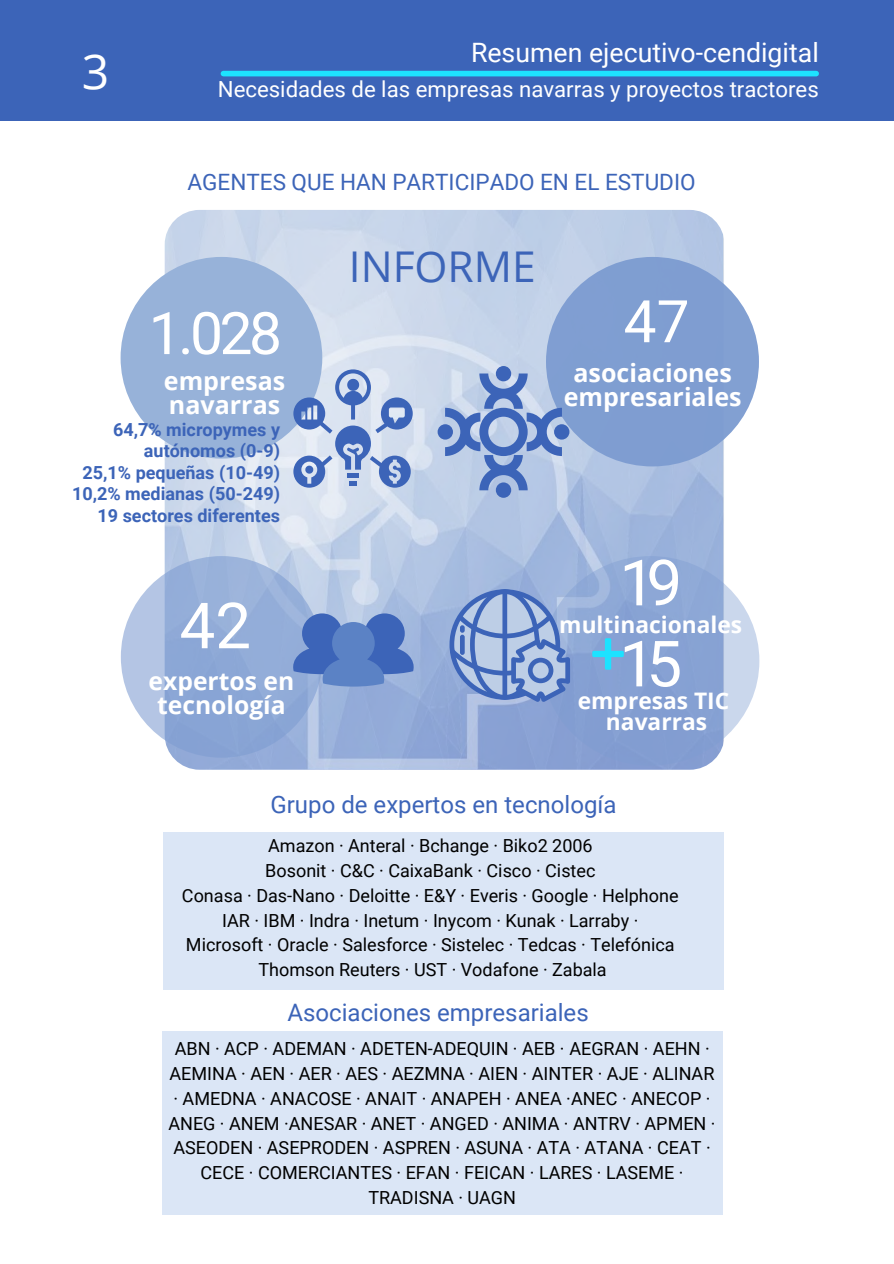
<style>
.page{position:relative;width:894px;height:1264px;background:#fff}
.page>*{position:absolute;margin:0;border:0;box-sizing:border-box;transform-origin:0 0}
.t1{font:63.75px/81px "Roboto";color:#fff}
.t2{font:58.65px "Roboto";color:#fff}
.t3{font:48px "Open Sans";color:#fff}
.t4{font:42.45px "Open Sans";color:#3c64b8}
.t5{font:26.7px "Roboto";color:#fff}
.t6{font:700 25.05px/23.7px "Open Sans";color:#fff}
.t7{font:700 24.6px/23.7px "Open Sans";color:#fff;text-align:center}
.t8{font:24px "Roboto";color:#3c64b8}
.t9{font:700 22.8px/21.5px "Open Sans";color:#fff;text-align:center}
.t10{font:22.5px "Roboto";color:#3c64b8}
.t11{font:22.2px "Roboto";color:#fff}
.t12{font:18px/24.8px "Roboto";color:#000;text-align:center}
.t13{font:700 18px/21.5px "Roboto";color:#3c64b8;text-align:right}
</style>
<div class="page">
<div style="left:0;top:0;width:893px;height:121px;background:#3c64b8"></div>
<div style="left:223px;top:71px;width:593px;height:5px;background:#1de2ff"></div>
<img style="left:165px;top:210px;width:559px;height:559px;border-radius:35px">
<svg style="left:541px;top:556px;width:218px;height:209px;background:#8fa8d6"></svg>
<div style="left:120px;top:257px;width:202px;height:201px;background:#97b2d9;border-radius:50%"></div>
<svg style="left:121px;top:556px;width:201px;height:201px;background:#96afd9"></svg>
<svg style="left:293px;top:369px;width:119px;height:118px;background:#a3b7dc"></svg>
<div style="left:546px;top:257px;width:212px;height:209px;background:#7d9cd1;border-radius:50%"></div>
<svg style="left:437px;top:366px;width:132px;height:132px;background:#97aed9"></svg>
<svg style="left:293px;top:613px;width:120px;height:73px;background:#5f82c5"></svg>
<div style="left:164px;top:831px;width:559px;height:158px;background:#dbe6f6"></div>
<div style="left:162px;top:1030px;width:560px;height:184px;background:#dbe6f6"></div>
<svg style="left:449px;top:589px;width:121px;height:113px;background:#89a3d3"></svg>
<div style="left:592px;top:651px;width:31px;height:6px;background:#1de2ff;border-radius:2px"></div>
<div style="left:604px;top:638px;width:7px;height:31px;background:#1de2ff;border-radius:2px"></div>
<h3 class="t3" style="left:82px;top:38px;width:29px">3</h3>
<h3 class="t5" style="left:471px;top:38px;width:349px">Resumen ejecutivo-cendigital</h3>
<p class="t11" style="left:218px;top:76px;width:602px">Necesidades de las empresas navarras y proyectos tractores</p>
<p class="t10" style="left:187px;top:169px;width:509px">AGENTES QUE HAN PARTICIPADO EN EL ESTUDIO</p>
<h2 class="t2" style="left:149px;top:300px;width:135px">1.028</h2>
<h3 class="t6" style="left:164px;top:369px;width:123px">empresas navarras</h3>
<h3 class="t4" style="left:349px;top:236px;width:188px">INFORME</h3>
<h2 class="t2" style="left:623px;top:288px;width:67px">47</h2>
<h3 class="t6" style="left:563px;top:360px;width:179px;text-align:center">asociaciones empresariales</h3>
<p class="t13" style="left:72px;top:419px;width:209px">64,7% micropymes y autónomos (0-9)<br>25,1% pequeñas (10-49)<br>10,2% medianas (50-249)<br>19 sectores diferentes</p>
<h1 class="t1" style="left:179px;top:586px;width:73px">42</h1>
<h3 class="t7" style="left:149px;top:668px;width:147px">expertos en tecnología</h3>
<h1 class="t1" style="left:619px;top:543px;width:64px">19<br>15</h1>
<p class="t9" style="left:577px;top:689px;width:153px">empresas TIC navarras</p>
<p class="t9" style="left:559px;top:613px;width:184px">multinacionales</p>
<h3 class="t8" style="left:270px;top:790px;width:347px">Grupo de expertos en tecnología</h3>
<p class="t12" style="left:182px;top:833px;width:498px">Amazon · Anteral · Bchange · Biko2 2006<br>Bosonit · C&amp;C · CaixaBank · Cisco · Cistec<br>Conasa · Das-Nano · Deloitte · E&amp;Y · Everis · Google · Helphone IAR · IBM · Indra · Inetum · Inycom · Kunak · Larraby · Microsoft · Oracle · Salesforce · Sistelec · Tedcas · Telefónica Thomson Reuters · UST · Vodafone · Zabala</p>
<h3 class="t8" style="left:287px;top:998px;width:303px">Asociaciones empresariales</h3>
<p class="t12" style="left:168px;top:1036px;width:548px">ABN · ACP · ADEMAN · ADETEN-ADEQUIN · AEB · AEGRAN · AEHN · AEMINA · AEN · AER · AES · AEZMNA · AIEN · AINTER · AJE · ALINAR · AMEDNA · ANACOSE · ANAIT · ANAPEH · ANEA ·ANEC · ANECOP · ANEG · ANEM ·ANESAR · ANET · ANGED · ANIMA · ANTRV · APMEN · ASEODEN · ASEPRODEN · ASPREN · ASUNA · ATA · ATANA · CEAT · CECE · COMERCIANTES · EFAN · FEICAN · LARES · LASEME · TRADISNA · UAGN</p>
</div>
